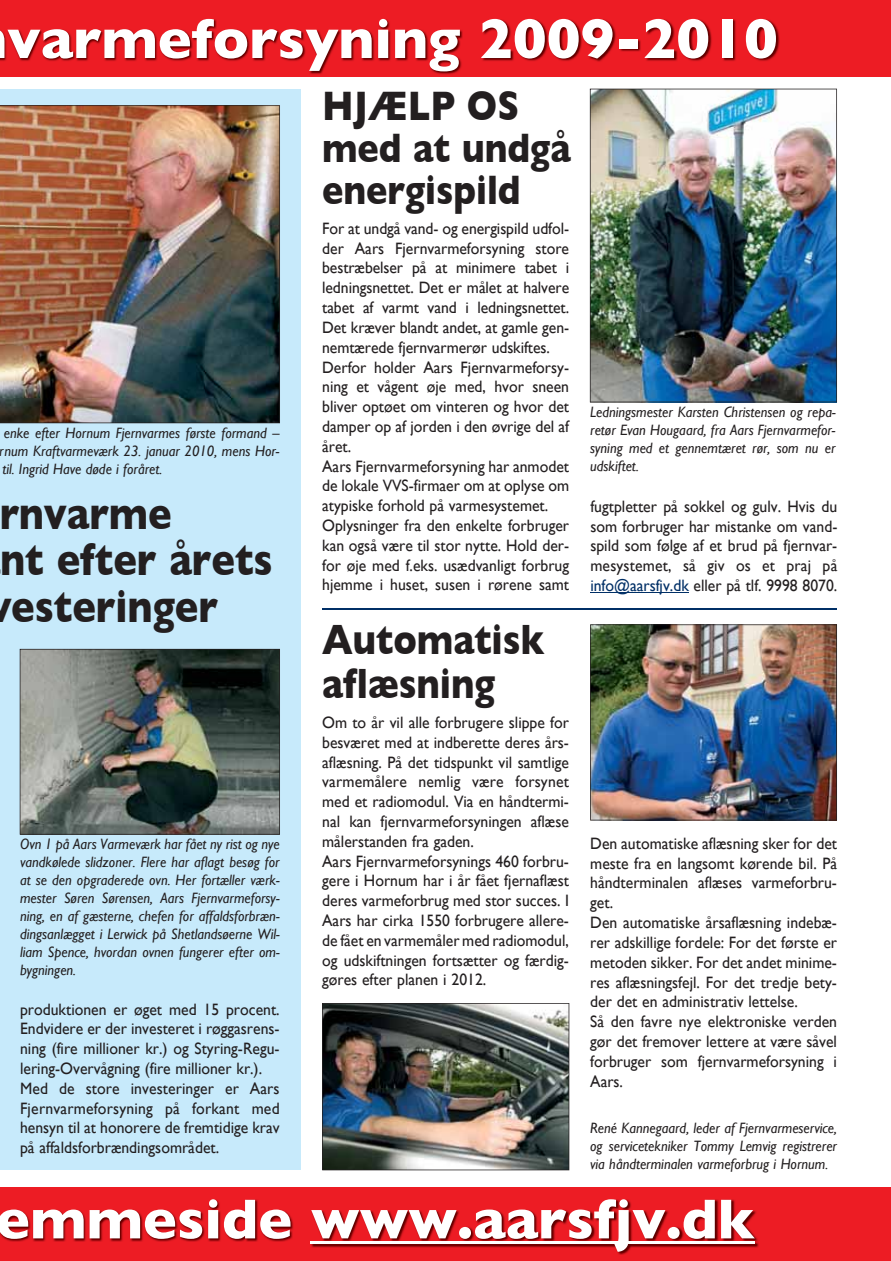
<style>
.page{position:relative;width:891px;height:1261px;background:#fff}
.page>*{position:absolute;margin:0;border:0;box-sizing:border-box;transform-origin:0 0}
.t1{font:700 57px "Gill Sans";color:#fff}
.t2{font:700 46.5px/46.5px "Gill Sans";color:#231f20;scale:.85 1}
.t3{font:700 43.2px/43.2px "Gill Sans";color:#231f20;scale:.85 1}
.t4{font:700 42px/42px "Gill Sans";color:#231f20;scale:.85 1}
.t5{font:16.5px/19.8px "Gill Sans";color:#231f20;scale:.95 1}
.t6{font:italic 15px/18px "Gill Sans";color:#231f20;text-align:justify;scale:.95 1}
.s1{color:#002f66}
</style>
<div class="page">
<div style="left:0;top:89px;width:301px;height:1080px;background:#c7eafb"></div>
<div style="left:0;top:0;width:890px;height:77px;background:#ed1c24"></div>
<div style="left:0;top:1187px;width:890px;height:73px;background:#ed1c24"></div>
<img style="left:0;top:19px;width:779px;height:56px">
<img style="left:0;top:1199px;width:758px;height:55px">
<hr style="left:311px;top:1241px;width:443px;height:3px;background:#fff">
<img style="left:0;top:105px;width:280px;height:318px">
<img style="left:20px;top:649px;width:260px;height:185px">
<hr style="left:590px;top:592px;width:98px;height:1px;background:#002f66">
<hr style="left:322px;top:608px;width:514px;height:1px;background:#002f66">
<img style="left:590px;top:624px;width:246px;height:196px">
<img style="left:589px;top:89px;width:247px;height:313px">
<img style="left:322px;top:1003px;width:247px;height:167px">
<h1 class="t1" style="left:7px;top:5px;width:772px">varmeforsyning 2009-2010</h1>
<p class="t6" style="left:0;top:424px;width:296px">enke efter Hornum Fjernvarmes første formand – rnum Kraftvarmeværk 23. januar 2010, mens Hor&shy;til. Ingrid Have døde i foråret.</p>
<h2 class="t2" style="left:-1px;top:489px;width:323px">rnvarme<br>nt efter årets esteringer</h2>
<p class="t6" style="left:20px;top:835px;width:275px">Ovn 1 på Aars Varmeværk har fået ny rist og nye vandkølede slidzoner. Flere har aflagt besøg for at se den opgraderede ovn. Her fortæller værk&shy;mester Søren Sørensen, Aars Fjernvarmeforsy&shy;ning, en af gæsterne, chefen for affaldsforbræn&shy;dingsanlægget i Lerwick på Shetlandsøerne Wil&shy;liam Spence, hvordan ovnen fungerer efter om - byg nin gen.</p>
<p class="t5" style="left:20px;top:999px;width:275px">produktionen er øget med 15 procent.<br>Endvidere er der investeret i røg gas rens&shy;ning (fire millioner kr.) og Styring-Regu&shy;lering-Overvågning (fire millioner kr.).<br>Med de store investeringer er Aars Fjernvarmeforsyning på forkant med hensyn til at honorere de fremtidige krav på affaldsforbrændingsområdet.</p>
<h3 class="t4" style="left:322px;top:85px;width:294px">HJÆLP OS med at undgå energispild</h3>
<p class="t5" style="left:322px;top:218px;width:261px">For at undgå vand- og energispild udfol&shy;der Aars Fjernvarmeforsyning store be stræ bel ser på at minimere tabet i ledningsnettet. Det er målet at halvere tabet af varmt vand i ledningsnettet.<br>Det kræver blandt andet, at gamle gen&shy;nemtærede fjernvarmerør ud skif tes.<br>Derfor holder Aars Fjernvarmeforsy&shy;ning et vågent øje med, hvor sneen bliver optøet om vinteren og hvor det damper op af jorden i den øvrige del af året.<br>Aars Fjernvarmeforsyning har anmodet de lokale VVS-firmaer om at oplyse om atypiske forhold på var me sy ste met.<br>Oplysninger fra den enkelte forbruger kan også være til stor nytte. Hold der&shy;for øje med f.eks. usædvanligt forbrug hjemme i huset, susen i rørene samt</p>
<h3 class="t3" style="left:322px;top:618px;width:263px">Automatisk aflæsning</h3>
<p class="t5" style="left:322px;top:712px;width:261px">Om to år vil alle forbrugere slippe for besværet med at indberette deres års&shy;aflæsning. På det tidspunkt vil samtlige varmemålere nem lig være forsynet med et radiomodul. Via en håndtermi&shy;nal kan fjernvarmeforsyningen aflæse målerstanden fra gaden.<br>Aars Fjernvarmeforsynings 460 forbru&shy;gere i Hornum har i år fået fjernaflæst deres varmeforbrug med stor succes. I Aars har cirka 1550 forbrugere allere&shy;de fået en varmemåler med ra diomodul, og udskiftningen fortsætter og fær dig - gøres efter planen i 2012.</p>
<p class="t6" style="left:590px;top:403px;width:260px">Ledningsmester Karsten Christensen og repa&shy;retør Evan Hougaard, fra Aars Fjernvarmefor&shy;syning med et gennemtæret rør, som nu er udskiftet.</p>
<p class="t5" style="left:590px;top:496px;width:261px;text-align:justify">fugtpletter på sokkel og gulv. Hvis du som forbruger har mistanke om vand&shy;spild som følge af et brud på fjernvar&shy;mesystemet, så giv os et praj på <span class="s1">info@aarsfjv.dk</span> eller på tlf. 9998 8070.</p>
<p class="t5" style="left:590px;top:833px;width:261px">Den automatiske aflæsning sker for det meste fra en langsomt kørende bil. På håndterminalen aflæses var me for bru&shy;get.<br>Den automatiske årsaflæsning indebæ&shy;rer adskillige fordele: For det første er metoden sikker. For det andet minime&shy;res aflæsningsfejl. For det tredje bety&shy;der det en administrativ lettelse.<br>Så den favre nye elektroniske verden gør det fremover lettere at være såvel forbruger som fjernvarmeforsyning i Aars.</p>
<p class="t6" style="left:590px;top:1119px;width:261px">René Kannegaard, leder af Fjernvarmeservice, og servicetekniker Tommy Lemvig registrerer via håndterminalen varmeforbrug i Hornum.</p>
<h1 class="t1" style="left:-4px;top:1185px;width:760px">emmeside www.aarsfjv.dk</h1>
</div>
